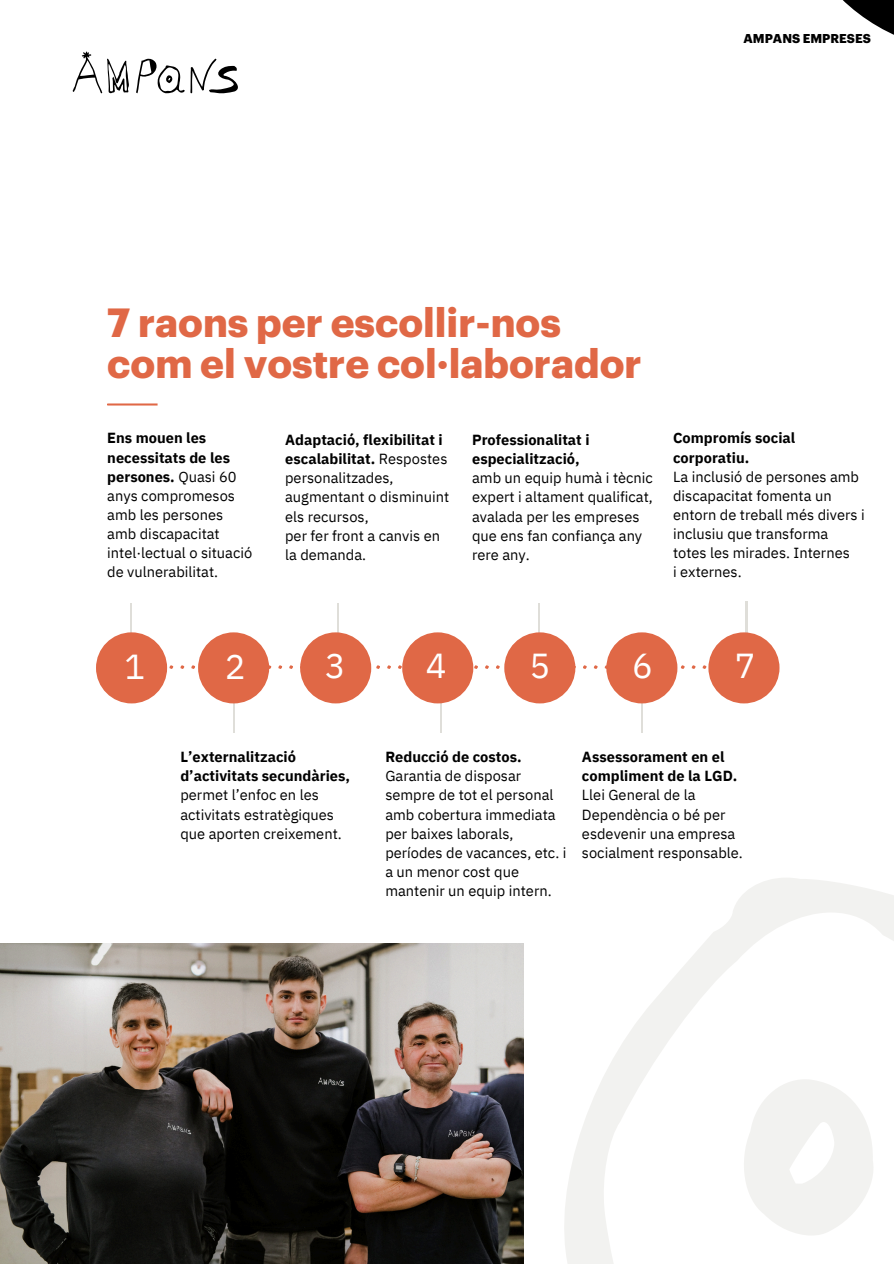
<style>
.page{position:relative;width:894px;height:1264px;background:#fff}
.page>*{position:absolute;margin:0;border:0;box-sizing:border-box;transform-origin:0 0}
.t1{font:700 39.9px/41.7px "Graphik";color:#e06846}
.t2{font:34.65px "IBM Plex Sans";color:#fff}
.t3{font:14.55px/19.2px "IBM Plex Sans";color:#000}
.t4{font:700 12.6px "Graphik";color:#000}
.s1{font-weight:700}
</style>
<div class="page">
<svg style="left:73px;top:52px;width:56px;height:41px"></svg>
<svg style="left:136px;top:58px;width:102px;height:36px"></svg>
<svg style="left:107px;top:403px;width:50px;height:2px"></svg>
<hr style="left:233px;top:692px;width:2px;height:40px;background:#dfded9">
<hr style="left:130px;top:603px;width:2px;height:40px;background:#dfded9">
<hr style="left:440px;top:692px;width:1px;height:40px;background:#dfded9">
<hr style="left:337px;top:603px;width:2px;height:40px;background:#dfded9">
<hr style="left:641px;top:692px;width:1px;height:40px;background:#dfded9">
<hr style="left:538px;top:603px;width:1px;height:40px;background:#dfded9">
<hr style="left:745px;top:601px;width:2px;height:40px;background:#dfded9">
<svg style="left:167px;top:665px;width:540px;height:4px"></svg>
<div style="left:96px;top:632px;width:71px;height:71px;background:#e06846;border-radius:50%"></div>
<div style="left:504px;top:632px;width:71px;height:71px;background:#e06846;border-radius:50%"></div>
<div style="left:402px;top:632px;width:71px;height:71px;background:#e06846;border-radius:50%"></div>
<div style="left:198px;top:632px;width:71px;height:71px;background:#e06846;border-radius:50%"></div>
<div style="left:606px;top:632px;width:71px;height:71px;background:#e06846;border-radius:50%"></div>
<div style="left:300px;top:632px;width:71px;height:71px;background:#e06846;border-radius:50%"></div>
<div style="left:708px;top:632px;width:71px;height:71px;background:#e06846;border-radius:50%"></div>
<svg style="left:564px;top:878px;width:329px;height:385px"></svg>
<svg style="left:843px;top:0;width:50px;height:35px"></svg>
<img style="left:0;top:943px;width:523px;height:319px">
<p class="t4" style="left:743px;top:33px;width:129px">AMPANS EMPRESES</p>
<p class="t1" style="left:107px;top:303px;width:535px">7 raons per escollir-nos com el vostre col·laborador</p>
<h1 class="t3" style="left:107px;top:428px;width:146px"><span class="s1">Ens mouen les necessitats de les persones.</span> Quasi 60 anys compromesos amb les persones amb discapacitat intel·lectual o situació de vulnerabilitat.</h1>
<h2 class="t3" style="left:285px;top:430px;width:165px"><span class="s1">Adaptació, flexibilitat i escalabilitat.</span> Respostes personalitzades, augmentant o disminuint els recursos,<br>per fer front a canvis en la demanda.</h2>
<p class="t3" style="left:472px;top:430px;width:182px"><span class="s1">Professionalitat i especialització,<br></span>amb un equip humà i tècnic expert i altament qualificat, avalada per les empreses que ens fan confiança any rere any.</p>
<p class="t3" style="left:673px;top:428px;width:193px"><span class="s1">Compromís social corporatiu.<br></span>La inclusió de persones amb discapacitat fomenta un entorn de treball més divers i inclusiu que transforma totes les mirades. Internes<br>i externes.</p>
<p class="t2" style="left:124px;top:643px;width:22px">1</p>
<p class="t2" style="left:225px;top:643px;width:22px">2</p>
<p class="t2" style="left:325px;top:642px;width:22px">3</p>
<p class="t2" style="left:425px;top:642px;width:22px">4</p>
<p class="t2" style="left:529px;top:642px;width:22px">5</p>
<h2 class="t2" style="left:632px;top:642px;width:22px">6</h2>
<h2 class="t2" style="left:734px;top:642px;width:22px">7</h2>
<h2 class="t3" style="left:180px;top:747px;width:171px"><span class="s1">L’externalització d’activitats secundàries, </span>permet l’enfoc en les activitats estratègiques que aporten creixement.</h2>
<h2 class="t3" style="left:385px;top:747px;width:182px"><span class="s1">Reducció de costos.<br></span>Garantia de disposar sempre de tot el personal amb cobertura immediata per baixes laborals, períodes de vacances, etc. i a un menor cost que mantenir un equip intern.</h2>
<h2 class="t3" style="left:581px;top:747px;width:162px"><span class="s1">Assessorament en el compliment de la LGD.<br></span>Llei General de la<br>Dependència o bé per esdevenir una empresa socialment responsable.</h2>
</div>
